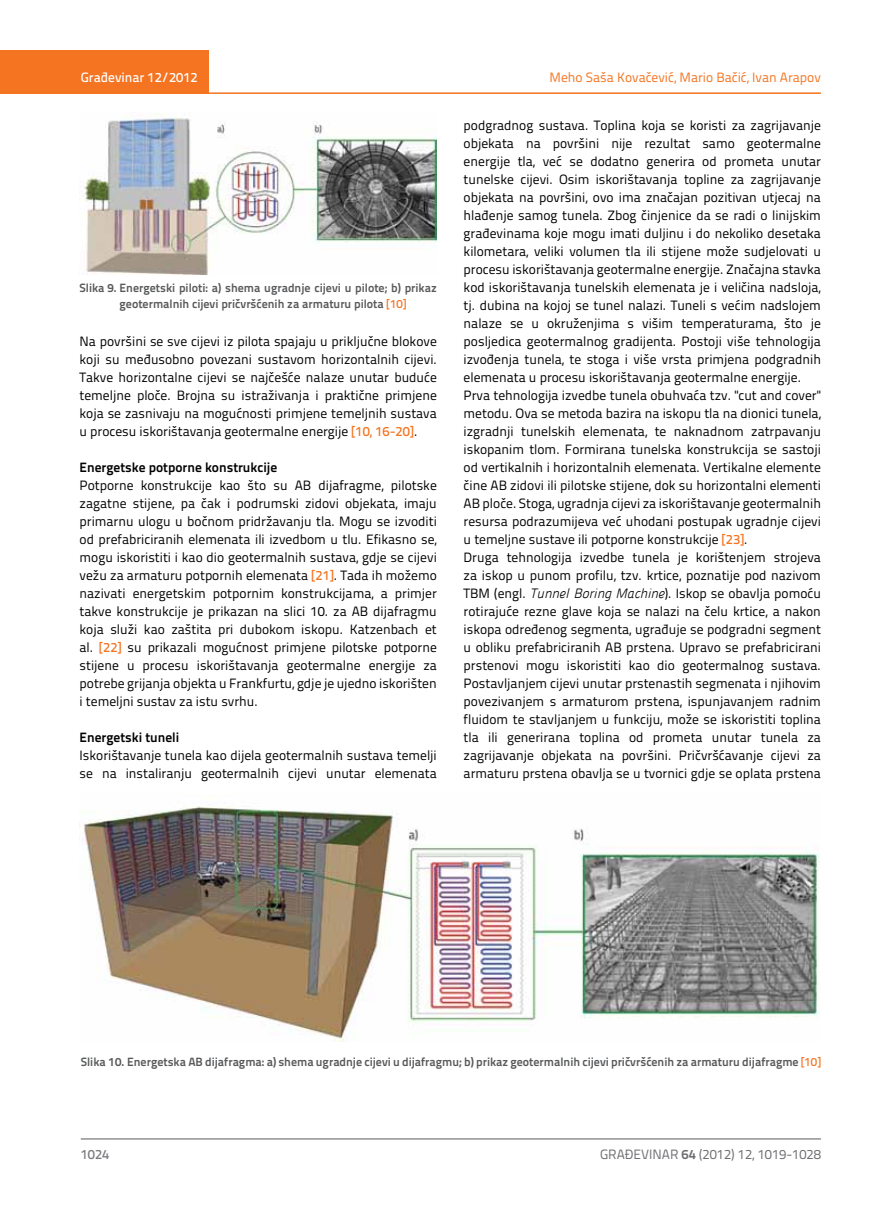
<style>
.page{position:relative;width:872px;height:1212px;background:#fff}
.page>*{position:absolute;margin:0;border:0;box-sizing:border-box;transform-origin:0 0}
.t1{font:13.5px/18px "Titillium Text 22 L";color:#000;text-align:justify}
.t2{font:700 13.5px "Titillium Text 22 L";color:#000}
.t3{font:13.5px "Titillium Text 22 L";color:#f47421}
.t4{font:13.5px "Titillium Text 22 L";color:#6d6e71}
.t5{font:500 13.5px "Titillium Text 22 L";color:#fff}
.t6{font:500 13.5px "Titillium Text 22 L";color:#797a7d}
.t7{font:700 12px/16.5px "Titillium Text 22 L";color:#58595b}
.s1{font-weight:500;color:#f47421}
.s2{font-family:"Panefresco 250 wt";font-style:italic}
.s3{font-weight:700}
</style>
<div class="page">
<div style="left:0;top:50px;width:208px;height:44px;background:#f47421"></div>
<hr style="left:0;top:92px;width:821px;height:2px;background:#f47421">
<hr style="left:81px;top:1139px;width:740px;height:1px;background:#58595b">
<img style="left:84px;top:117px;width:353px;height:157px">
<img style="left:82px;top:806px;width:737px;height:235px">
<p class="t5" style="left:81px;top:67px;width:118px">Građevinar 12/2012</p>
<p class="t7" style="left:120px;top:279px;width:319px;text-indent:-40px">Slika 9. Energetski piloti: a) shema ugradnje cijevi u pilote; b) prikaz geotermalnih cijevi pričvršćenih za armaturu pilota <span class="s1">[10]</span></p>
<p class="t1" style="left:80px;top:331px;width:359px">Na površini se sve cijevi iz pilota spajaju u priključne blokove koji su međusobno povezani sustavom horizontalnih cijevi.<br>Takve horizontalne cijevi se najčešće nalaze unutar buduće temeljne ploče. Brojna su istraživanja i praktične primjene koja se zasnivaju na mogućnosti primjene temeljnih sustava u procesu iskorištavanja geotermalne energije <span class="s1">[10, 16-20]</span>.</p>
<p class="t2" style="left:80px;top:457px;width:199px">Energetske potporne konstrukcije</p>
<p class="t1" style="left:80px;top:475px;width:359px">Potporne konstrukcije kao što su AB dijafragme, pilotske zagatne stijene, pa čak i podrumski zidovi objekata, imaju primarnu ulogu u bočnom pridržavanju tla. Mogu se izvoditi od prefabriciranih elemenata ili izvedbom u tlu. Efikasno se, mogu iskoristiti i kao dio geotermalnih sustava, gdje se cijevi vežu za armaturu potpornih elemenata <span class="s1">[21]</span>. Tada ih možemo nazivati energetskim potpornim konstrukcijama, a primjer takve konstrukcije je prikazan na slici 10. za AB dijafragmu koja služi kao zaštita pri dubokom iskopu. Katzenbach et al. <span class="s1">[22]</span> su prikazali mogućnost primjene pilotske potporne stijene u procesu iskorištavanja geotermalne energije za potrebe grijanja objekta u Frankfurtu, gdje je ujedno iskorišten i temeljni sustav za istu svrhu.</p>
<p class="t2" style="left:80px;top:727px;width:101px">Energetski tuneli</p>
<p class="t1" style="left:80px;top:745px;width:359px">Iskorištavanje tunela kao dijela geotermalnih sustava temelji se na instaliranju geotermalnih cijevi unutar elemenata</p>
<p class="t3" style="left:549px;top:68px;width:273px">Meho Saša Kovačević, Mario Bačić, Ivan Arapov</p>
<p class="t1" style="left:463px;top:115px;width:359px;text-align:left">podgradnog sustava. Toplina koja se koristi za zagrijavanje objekata na površini nije rezultat samo geotermalne energije tla, već se dodatno generira od prometa unutar tunelske cijevi. Osim iskorištavanja topline za zagrijavanje objekata na površini, ovo ima značajan pozitivan utjecaj na hlađenje samog tunela. Zbog činjenice da se radi o linijskim građevinama koje mogu imati duljinu i do nekoliko desetaka kilometara, veliki volumen tla ili stijene može sudjelovati u procesu iskorištavanja geotermalne energije. Značajna stavka kod iskorištavanja tunelskih elemenata je i veličina nadsloja, tj. dubina na kojoj se tunel nalazi. Tuneli s većim nadslojem nalaze se u okruženjima s višim temperaturama, što je posljedica geotermalnog gradijenta. Postoji više tehnologija izvođenja tunela, te stoga i više vrsta primjena podgradnih elemenata u procesu iskorištavanja geotermalne energije.<br>Prva tehnologija izvedbe tunela obuhvaća tzv. "cut and cover" metodu. Ova se metoda bazira na iskopu tla na dionici tunela, izgradnji tunelskih elemenata, te naknadnom zatrpavanju iskopanim tlom. Formirana tunelska konstrukcija se sastoji od vertikalnih i horizontalnih elemenata. Vertikalne elemente čine AB zidovi ili pilotske stijene, dok su horizontalni elementi AB ploče. Stoga, ugradnja cijevi za iskorištavanje geotermalnih resursa podrazumijeva već uhodani postupak ugradnje cijevi u temeljne sustave ili potporne konstrukcije <span class="s1">[23]</span>.<br>Druga tehnologija izvedbe tunela je korištenjem strojeva za iskop u punom profilu, tzv. krtice, poznatije pod nazivom TBM (engl. <span class="s2">Tunnel Boring Machine</span>). Iskop se obavlja pomoću rotirajuće rezne glave koja se nalazi na čelu krtice, a nakon iskopa određenog segmenta, ugrađuje se podgradni segment u obliku prefabriciranih AB prstena. Upravo se prefabricirani prstenovi mogu iskoristiti kao dio geotermalnog sustava.<br>Postavljanjem cijevi unutar prstenastih segmenata i njihovim povezivanjem s armaturom prstena, ispunjavanjem radnim fluidom te stavljanjem u funkciju, može se iskoristiti toplina tla ili generirana toplina od prometa unutar tunela za zagrijavanje objekata na površini. Pričvršćavanje cijevi za armaturu prstena obavlja se u tvornici gdje se oplata prstena</p>
<p class="t7" style="left:81px;top:1053px;width:741px">Slika 10. Energetska AB dijafragma: a) shema ugradnje cijevi u dijafragmu; b) prikaz geotermalnih cijevi pričvršćenih za armaturu dijafragme <span class="s1">[10]</span></p>
<p class="t6" style="left:81px;top:1144px;width:30px">1024</p>
<p class="t4" style="left:600px;top:1144px;width:222px">GRAĐEVINAR <span class="s3">64</span> (2012) 12, 1019-1028</p>
</div>
